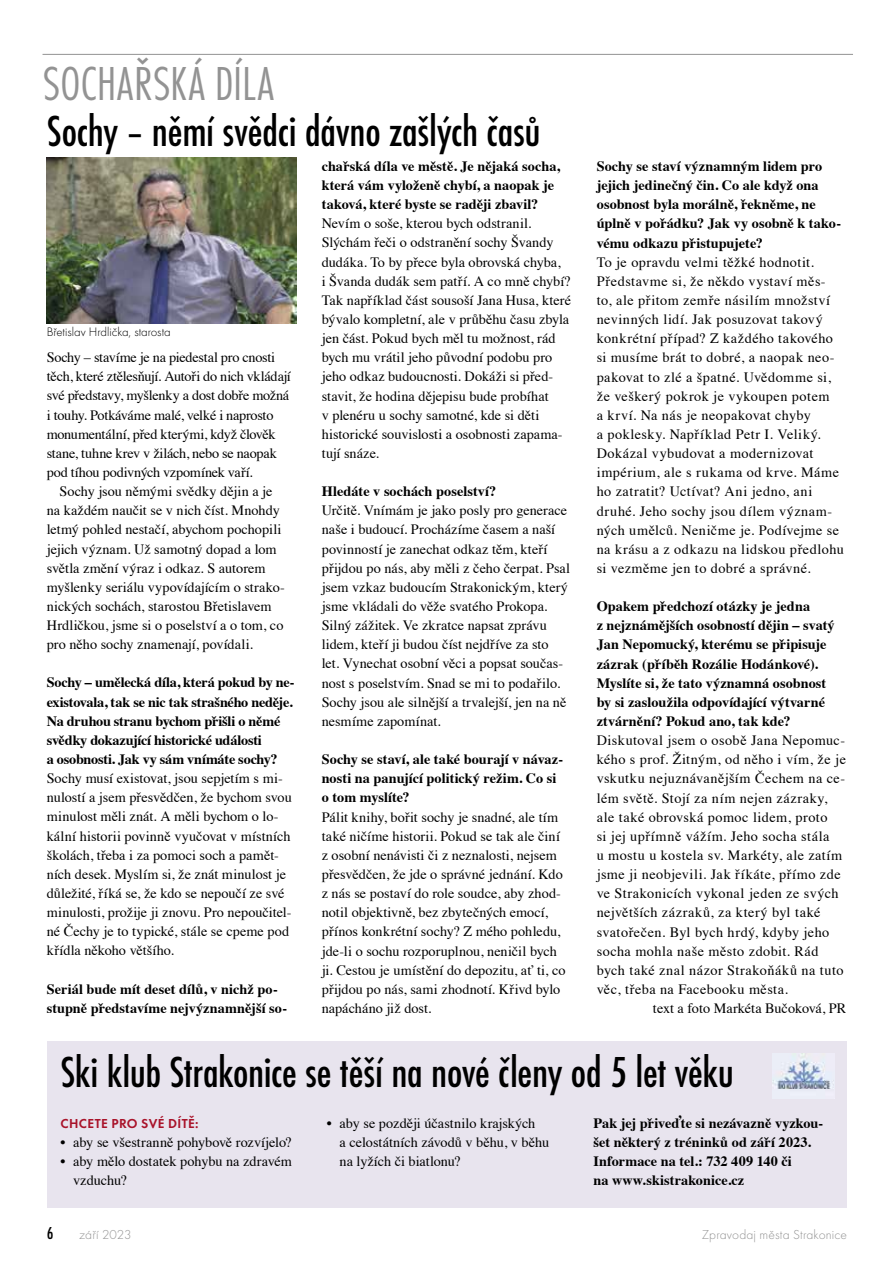
<style>
.page{position:relative;width:893px;height:1263px;background:#fff}
.page>*{position:absolute;margin:0;border:0;box-sizing:border-box;transform-origin:0 0}
.t1{font:49.5px "Futura TOT Ligh Cond";letter-spacing:.01em;color:#939393}
.t2{font:500 condensed 45px "Futura TOT";letter-spacing:-.005em;color:#000}
.t3{font:500 condensed 18px "Futura TOT";color:#000}
.t4{font:14.25px/19.2px "Times";letter-spacing:.005em;color:#000}
.t5{font:14.25px/19.2px "Times";letter-spacing:.03em;color:#000}
.t6{font:700 14.25px/19.2px "Times";color:#000}
.t7{font:14.25px/19.2px "Times";letter-spacing:-.02em;color:#000}
.t8{font:13.5px "Futura TOT Ligh";letter-spacing:.01em;color:#939393}
.t9{font:600 13.5px "Futura TOT";letter-spacing:.025em;color:#a9132a}
.t10{font:12.75px "Futura TOT Ligh";color:#000}
</style>
<div class="page">
<hr style="left:43px;top:54px;width:810px;height:1px;background:#939393">
<img style="left:47px;top:158px;width:249px;height:166px">
<div style="left:48px;top:1041px;width:799px;height:167px;background:#e8e4ee"></div>
<img style="left:773px;top:1054px;width:61px;height:42px">
<h1 class="t1" style="left:43px;top:55px;width:232px">SOCHAŘSKÁ DÍLA</h1>
<h2 class="t2" style="left:47px;top:106px;width:495px">Sochy – němí svědci dávno zašlých časů</h2>
<p class="t10" style="left:47px;top:325px;width:125px">Břetislav Hrdlička, starosta</p>
<p class="t7" style="left:47px;top:346px;width:246px">Sochy – stavíme je na piedestal pro cnosti těch, které ztělesňují. Autoři do nich vkládají své představy, myšlenky a dost dobře možná i touhy. Potkáváme malé, velké i naprosto monumentální, před kterými, když člověk stane, tuhne krev v žilách, nebo se naopak pod tíhou podivných vzpomínek vaří.</p>
<p class="t4" style="left:47px;top:480px;width:240px;text-indent:13px">Sochy jsou němými svědky dějin a je na každém naučit se v nich číst. Mnohdy letmý pohled nestačí, abychom pochopili jejich význam. Už samotný dopad a lom světla změní výraz i odkaz. S autorem myšlenky seriálu vypovídajícím o strako&shy;nických sochách, starostou Břetislavem Hrdličkou, jsme si o poselství a o tom, co pro něho sochy znamenají, povídali.</p>
<p class="t6" style="left:47px;top:671px;width:249px">Sochy – umělecká díla, která pokud by ne&shy;existovala, tak se nic tak strašného neděje.<br>Na druhou stranu bychom přišli o němé svědky dokazující historické události<br>a osobnosti. Jak vy sám vnímáte sochy?</p>
<p class="t4" style="left:47px;top:767px;width:247px">Sochy musí existovat, jsou sepjetím s mi&shy;nulostí a jsem přesvědčen, že bychom svou minulost měli znát. A měli bychom o lo&shy;kální historii povinně vyučovat v místních školách, třeba i za pomoci soch a pamět&shy;ních desek. Myslím si, že znát minulost je důležité, říká se, že kdo se nepoučí ze své minulosti, prožije ji znovu. Pro nepoučitel&shy;né Čechy je to typické, stále se cpeme pod křídla někoho většího.</p>
<p class="t6" style="left:47px;top:978px;width:242px">Seriál bude mít deset dílů, v nichž po&shy;stupně představíme nejvýznamnější so-</p>
<p class="t6" style="left:322px;top:155px;width:240px">chařská díla ve městě. Je nějaká socha, která vám vyloženě chybí, a naopak je taková, které byste se raději zbavil?</p>
<p class="t4" style="left:322px;top:213px;width:251px">Nevím o soše, kterou bych odstranil.<br>Slýchám řeči o odstranění sochy Švandy dudáka. To by přece byla obrovská chyba,<br>i Švanda dudák sem patří. A co mně chybí?<br>Tak například část sousoší Jana Husa, které bývalo kompletní, ale v průběhu času zbyla jen část. Pokud bych měl tu možnost, rád bych mu vrátil jeho původní podobu pro jeho odkaz budoucnosti. Dokáži si před&shy;stavit, že hodina dějepisu bude probíhat<br>v plenéru u sochy samotné, kde si děti historické souvislosti a osobnosti zapama&shy;tují snáze.</p>
<p class="t6" style="left:322px;top:480px;width:176px">Hledáte v sochách poselství?</p>
<p class="t4" style="left:322px;top:500px;width:250px">Určitě. Vnímám je jako posly pro generace naše i budoucí. Procházíme časem a naší povinností je zanechat odkaz těm, kteří přijdou po nás, aby měli z čeho čerpat. Psal jsem vzkaz budoucím Strakonickým, který jsme vkládali do věže svatého Prokopa.<br>Silný zážitek. Ve zkratce napsat zprávu lidem, kteří ji budou číst nejdříve za sto<br>let. Vynechat osobní věci a popsat součas&shy;nost s poselstvím. Snad se mi to podařilo.<br>Sochy jsou ale silnější a trvalejší, jen na ně nesmíme zapomínat.</p>
<p class="t6" style="left:322px;top:748px;width:243px">Sochy se staví, ale také bourají v návaz&shy;nosti na panující politický režim. Co si o tom myslíte?</p>
<p class="t4" style="left:322px;top:806px;width:245px">Pálit knihy, bořit sochy je snadné, ale tím také ničíme historii. Pokud se tak ale činí z osobní nenávisti či z neznalosti, nejsem přesvědčen, že jde o správné jednání. Kdo z nás se postaví do role soudce, aby zhod&shy;notil objektivně, bez zbytečných emocí, přínos konkrétní sochy? Z mého pohledu, jde-li o sochu rozporuplnou, neničil bych ji. Cestou je umístění do depozitu, ať ti, co přijdou po nás, sami zhodnotí. Křivd bylo napácháno již dost.</p>
<p class="t6" style="left:597px;top:155px;width:246px">Sochy se staví významným lidem pro jejich jedinečný čin. Co ale když ona osobnost byla morálně, řekněme, ne úplně v pořádku? Jak vy osobně k tako&shy;vému odkazu přistupujete?</p>
<p class="t5" style="left:597px;top:251px;width:249px">To je opravdu velmi těžké hodnotit.<br>Představme si, že někdo vystaví měs&shy;to, ale přitom zemře násilím množství nevinných lidí. Jak posuzovat takový konkrétní případ? Z každého takového si musíme brát to dobré, a naopak neo&shy;pakovat to zlé a špatné. Uvědomme si, že veškerý pokrok je vykoupen potem<br>a krví. Na nás je neopakovat chyby<br>a poklesky. Například Petr I. Veliký.<br>Dokázal vybudovat a modernizovat impérium, ale s rukama od krve. Máme ho zatratit? Uctívat? Ani jedno, ani druhé. Jeho sochy jsou dílem význam&shy;ných umělců. Neničme je. Podívejme se na krásu a z odkazu na lidskou předlohu si vezměme jen to dobré a správné.</p>
<p class="t6" style="left:597px;top:595px;width:240px">Opakem předchozí otázky je jedna<br>z nejznámějších osobností dějin – svatý Jan Nepomucký, kterému se připisuje zázrak (příběh Rozálie Hodánkové).<br>Myslíte si, že tato významná osobnost by si zasloužila odpovídající výtvarné ztvárnění? Pokud ano, tak kde?</p>
<p class="t5" style="left:597px;top:729px;width:251px">Diskutoval jsem o osobě Jana Nepomuc&shy;kého s prof. Žitným, od něho i vím, že je vskutku nejuznávanějším Čechem na ce&shy;lém světě. Stojí za ním nejen zázraky, ale také obrovská pomoc lidem, proto<br>si jej upřímně vážím. Jeho socha stála<br>u mostu u kostela sv. Markéty, ale zatím jsme ji neobjevili. Jak říkáte, přímo zde ve Strakonicích vykonal jeden ze svých největších zázraků, za který byl také svatořečen. Byl bych hrdý, kdyby jeho socha mohla naše město zdobit. Rád bych také znal názor Strakoňáků na tuto věc, třeba na Facebooku města.</p>
<p class="t4" style="left:653px;top:997px;width:195px">text a foto Markéta Bučoková, PR</p>
<h2 class="t2" style="left:60px;top:1047px;width:675px">Ski klub Strakonice se těší na nové členy od 5 let věku</h2>
<p class="t9" style="left:60px;top:1115px;width:139px">CHCETE PRO SVÉ DÍTĚ:</p>
<p class="t4" style="left:60px;top:1131px;width:233px">• aby se všestranně pohybově rozvíjelo?</p>
<p class="t4" style="left:73px;top:1150px;width:220px;text-indent:-13px">• aby mělo dostatek pohybu na zdravém vzduchu?</p>
<p class="t4" style="left:340px;top:1112px;width:211px;text-indent:-13px">• aby se později účastnilo krajských<br>a celostátních závodů v běhu, v běhu na lyžích či biatlonu?</p>
<p class="t6" style="left:593px;top:1112px;width:231px">Pak jej přiveďte si nezávazně vyzkou&shy;šet některý z tréninků od září 2023.<br>Informace na tel.: 732 409 140 či<br>na www.skistrakonice.cz</p>
<p class="t3" style="left:47px;top:1223px;width:8px">6</p>
<p class="t8" style="left:79px;top:1227px;width:54px">září 2023</p>
<p class="t8" style="left:702px;top:1227px;width:147px">Zpravodaj města Strakonice</p>
</div>
